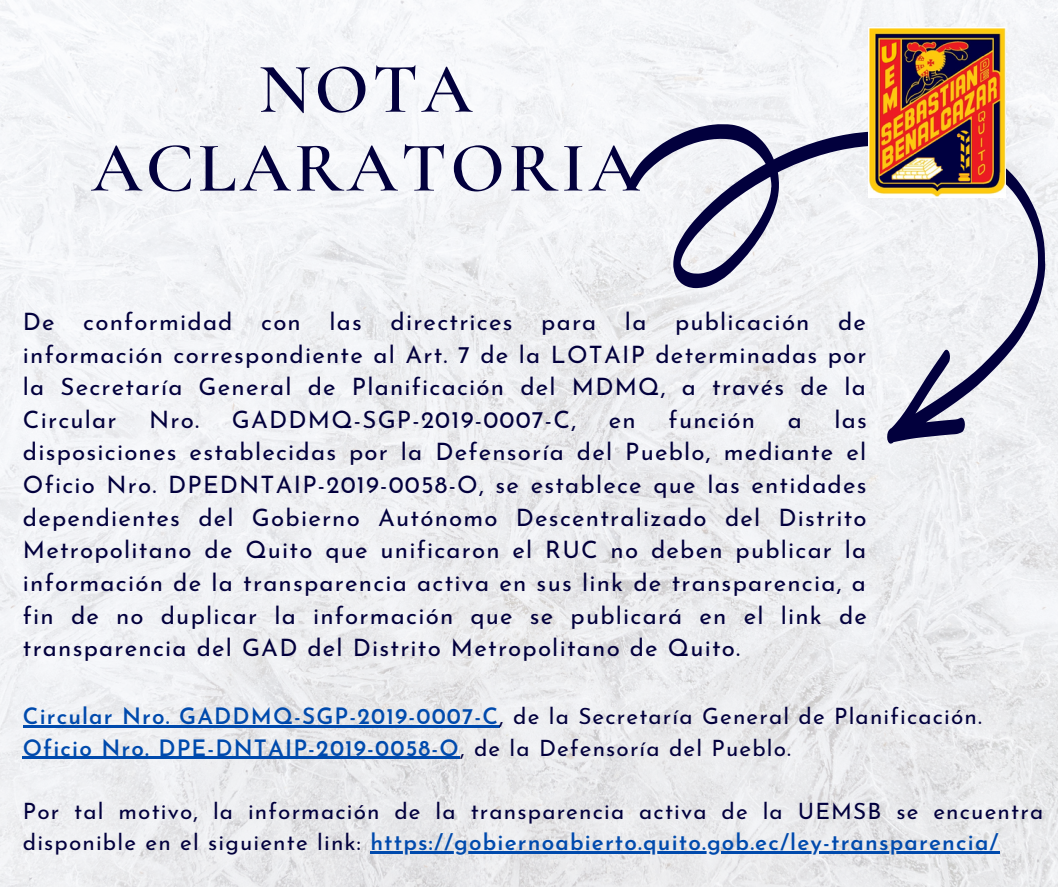
<style>
.page{position:relative;width:1058px;height:887px;background:#fff}
.page>*{position:absolute;margin:0;border:0;box-sizing:border-box;transform-origin:0 0}
.t1{font:600 71.1px/78.8px "Cormorant Garamond";letter-spacing:.05em;color:#02003d;text-align:center}
.t2{font:24px/32.7px "Josefin Sans";letter-spacing:.05em;color:#02003d;text-align:justify}
.t3{font:22.5px/31.5px "Josefin Sans";letter-spacing:.05em;color:#02003d}
.t4{font:600 22.5px/31.5px "Josefin Sans";letter-spacing:.05em;color:#004aad}
.s1{font-weight:400;color:#02003d}
.s2{font-weight:600;color:#004aad}
</style>
<div class="page">
<img style="left:0;top:0;width:1058px;height:886px">
<svg style="left:629px;top:124px;width:416px;height:319px;fill:#f0f1f4"></svg>
<img style="left:868px;top:27px;width:137px;height:170px">
<hr style="left:23px;top:725px;width:476px;height:2px;background:#004aad">
<hr style="left:23px;top:756px;width:437px;height:2px;background:#004aad">
<hr style="left:370px;top:851px;width:629px;height:2px;background:#004aad">
<h1 class="t1" style="left:91px;top:50px;width:549px">NOTA<br>ACLARATORIA</h1>
<p class="t2" style="left:23px;top:307px;width:845px">De conformidad con las directrices para la publicación de información correspondiente al Art. 7 de la LOTAIP determinadas por la Secretaría General de Planificación del MDMQ, a través de la Circular</p>
<p class="t2" style="left:23px;top:405px;width:845px;text-indent:811px">las disposiciones establecidas por la Defensoría del Pueblo, mediante el Oficio Nro. DPEDNTAIP-2019-0058-O, se establece que las entidades dependientes del Gobierno Autónomo Descentralizado del Distrito Metropolitano de Quito que unificaron el RUC no deben publicar la información de la transparencia activa en sus link de transparencia, a fin de no duplicar la información que se publicará en el link de transparencia del GAD del Distrito Metropolitano de Quito.</p>
<p class="t2" style="left:149px;top:405px;width:51px">Nro.</p>
<p class="t2" style="left:232px;top:405px;width:346px">GADDMQ-SGP-2019-0007-C,</p>
<p class="t2" style="left:609px;top:405px;width:28px">en</p>
<p class="t2" style="left:668px;top:405px;width:88px">función</p>
<p class="t2" style="left:787px;top:405px;width:16px">a</p>
<p class="t4" style="left:23px;top:702px;width:960px">Circular Nro. GADDMQ-SGP-2019-0007-C<span class="s1">, de la Secretaría General de Planificación.<br></span>Oficio Nro. DPE-DNTAIP-2019-0058-O<span class="s1">, de la Defensoría del Pueblo.</span></p>
<p class="t3" style="left:23px;top:797px;width:1021px">Por tal motivo, la información de la transparencia activa de la UEMSB se encuentra disponible en el siguiente link: <span class="s2">https://gobiernoabierto.quito.gob.ec/ley-transparencia/</span></p>
</div>
